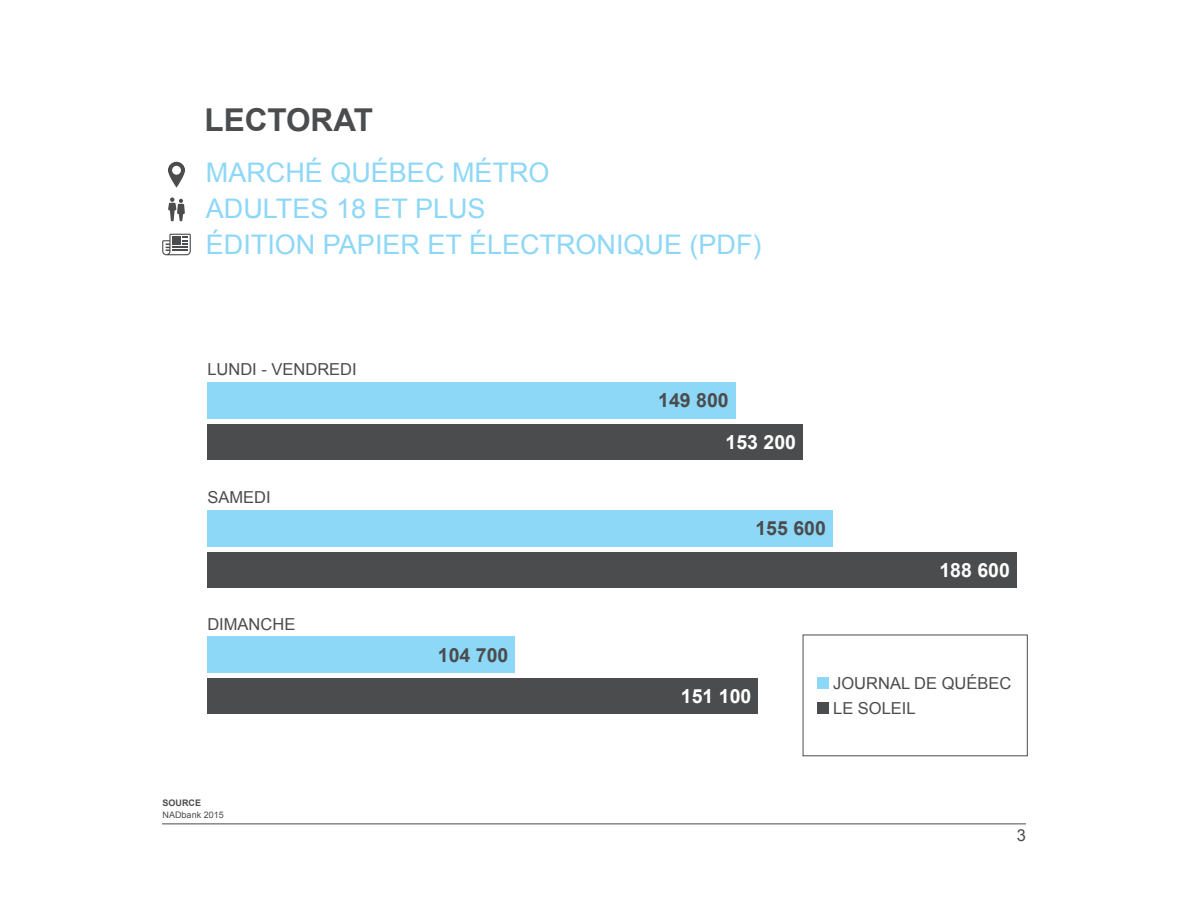
<style>
.page{position:relative;width:1188px;height:918px;background:#fff}
.page>*{position:absolute;margin:0;border:0;box-sizing:border-box;transform-origin:0 0}
.t1{font:700 31.5px "Arial";color:#4b4c4d}
.t2{font:27px/36px "Arial";color:#8dd7f7}
.t3{font:700 19.5px "Arial";color:#4b4c4d}
.t4{font:700 19.5px "Arial";color:#fff}
.Sous-titre{font:16.5px/25.5px "Arial";color:#4b4c4d}
.Sous-titre-2{font:9px/12px "Arial";color:#4b4c4d}
.s1{font-weight:700}
</style>
<div class="page">
<hr style="left:162px;top:824px;width:864px;height:1px;background:#4b4c4d">
<svg style="left:162px;top:234px;width:29px;height:21px"></svg>
<svg style="left:168px;top:197px;width:17px;height:24px"></svg>
<svg style="left:168px;top:162px;width:17px;height:26px"></svg>
<div style="left:817px;top:677px;width:12px;height:12px;background:#8dd7f7"></div>
<div style="left:817px;top:702px;width:12px;height:12px;background:#4b4c4d"></div>
<div style="left:803px;top:635px;width:225px;height:121px;border:1px solid #4b4c4d"></div>
<div style="left:207px;top:382px;width:528px;height:36px;background:#8dd7f7"></div>
<div style="left:207px;top:424px;width:596px;height:36px;background:#4b4c4d"></div>
<div style="left:207px;top:510px;width:626px;height:36px;background:#8dd7f7"></div>
<div style="left:207px;top:552px;width:810px;height:36px;background:#4b4c4d"></div>
<div style="left:207px;top:636px;width:308px;height:37px;background:#8dd7f7"></div>
<div style="left:207px;top:678px;width:551px;height:36px;background:#4b4c4d"></div>
<p class="t1" style="left:204px;top:99px;width:170px">LECTORAT</p>
<p class="t2" style="left:206px;top:155px;width:557px">MARCHÉ QUÉBEC MÉTRO<br>ADULTES 18 ET PLUS<br>ÉDITION PAPIER ET ÉLECTRONIQUE (PDF)</p>
<p class="Sous-titre" style="left:207px;top:357px;width:151px">LUNDI - VENDREDI</p>
<p class="Sous-titre" style="left:207px;top:485px;width:65px">SAMEDI</p>
<p class="Sous-titre" style="left:207px;top:612px;width:89px">DIMANCHE</p>
<p class="Sous-titre-2" style="left:163px;top:797px;width:63px"><span class="s1">SOURCE<br></span>NADbank 2015</p>
<p class="t3" style="left:438px;top:642px;width:72px">104 700</p>
<p class="t3" style="left:658px;top:387px;width:72px">149 800</p>
<p class="t4" style="left:726px;top:429px;width:72px">153 200</p>
<p class="t3" style="left:755px;top:515px;width:72px">155 600</p>
<p class="t4" style="left:939px;top:557px;width:72px">188 600</p>
<p class="t4" style="left:681px;top:684px;width:72px">151 100</p>
<p class="Sous-titre" style="left:833px;top:670px;width:180px">JOURNAL DE QUÉBEC<br>LE SOLEIL</p>
<p class="Sous-titre" style="left:1017px;top:823px;width:11px">3</p>
</div>
